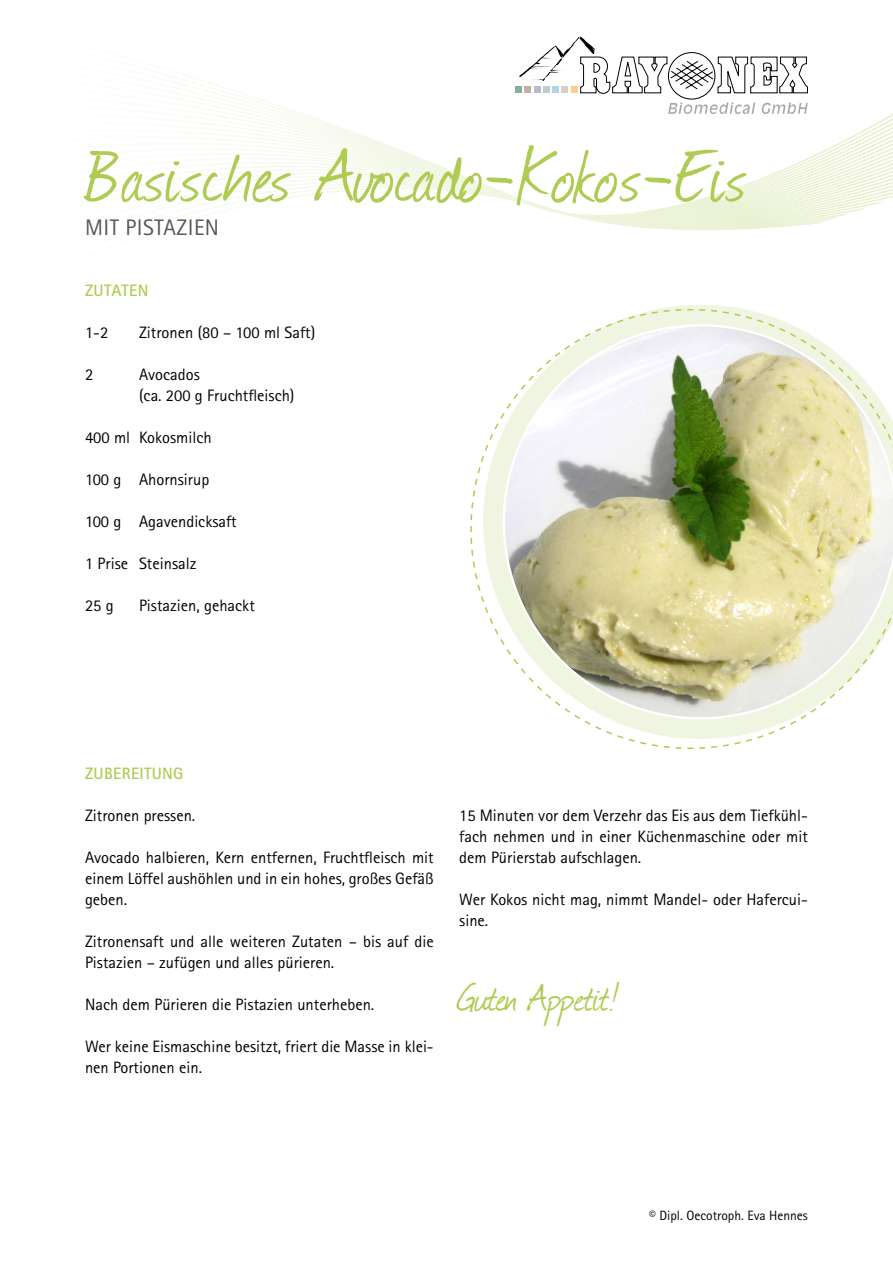
<style>
.page{position:relative;width:893px;height:1263px;background:#fff}
.page>*{position:absolute;margin:0;border:0;box-sizing:border-box;transform-origin:0 0}
.t1{font:90px "Journal";letter-spacing:.015em;color:#aecc53}
.t2{font:45px "Journal";letter-spacing:-.035em;color:#aecc53}
.t3{font:22.5px "Rotis Sans Serif";letter-spacing:.02em;color:#575756}
.t4{font:16.5px/21px "Rotis Sans Serif";color:#000}
.t5{font:700 16.5px "Rotis Sans Serif";letter-spacing:.02em;color:#aecc53}
.t6{font:13.5px "Rotis Sans Serif";color:#000}
</style>
<div class="page">
<svg style="left:171px;top:36px;width:722px;height:272px"></svg>
<div style="left:515px;top:86px;width:7px;height:7px;background:#86aea2"></div>
<svg style="left:519px;top:37px;width:289px;height:58px"></svg>
<div style="left:668px;top:52px;width:47px;height:47px;border:1px solid #000;border-radius:50%"></div>
<svg style="left:668px;top:102px;width:87px;height:12px"></svg>
<svg style="left:762px;top:102px;width:46px;height:12px"></svg>
<svg style="left:470px;top:308px;width:423px;height:441px"></svg>
<h1 class="t1" style="left:85px;top:114px;width:663px">Basisches Avocado-Kokos-Eis</h1>
<h3 class="t3" style="left:85px;top:214px;width:136px">MIT PISTAZIEN</h3>
<p class="t5" style="left:85px;top:280px;width:65px">ZUTATEN</p>
<p class="t4" style="left:85px;top:322px;width:25px">1-2</p>
<p class="t4" style="left:139px;top:322px;width:178px">Zitronen (80 – 100 ml Saft)</p>
<p class="t4" style="left:85px;top:364px;width:10px">2</p>
<p class="t4" style="left:139px;top:364px;width:157px">Avocados<br>(ca. 200 g Fruchtfleisch)</p>
<p class="t4" style="left:85px;top:427px;width:128px">400 ml Kokosmilch</p>
<p class="t4" style="left:85px;top:469px;width:126px">100 g Ahornsirup</p>
<p class="t4" style="left:85px;top:511px;width:153px">100 g Agavendicksaft</p>
<p class="t4" style="left:85px;top:553px;width:113px">1 Prise Steinsalz</p>
<p class="t4" style="left:85px;top:595px;width:30px">25 g</p>
<p class="t4" style="left:139px;top:595px;width:117px">Pistazien, gehackt</p>
<p class="t5" style="left:85px;top:763px;width:100px">ZUBEREITUNG</p>
<p class="t4" style="left:85px;top:805px;width:112px">Zitronen pressen.</p>
<p class="t4" style="left:85px;top:847px;width:350px;text-align:justify">Avocado halbieren, Kern entfernen, Fruchtfleisch mit einem Löffel aushöhlen und in ein hohes, großes Gefäß geben.</p>
<p class="t4" style="left:85px;top:931px;width:350px">Zitronensaft und alle weiteren Zutaten – bis auf die<br>Pistazien – zufügen und alles pürieren.</p>
<p class="t4" style="left:85px;top:994px;width:291px">Nach dem Pürieren die Pistazien unterheben.</p>
<p class="t4" style="left:85px;top:1036px;width:350px">Wer keine Eismaschine besitzt, friert die Masse in klei&shy;nen Portionen ein.</p>
<p class="t4" style="left:459px;top:805px;width:350px;text-align:justify">15 Minuten vor dem Verzehr das Eis aus dem Tiefkühl&shy;fach nehmen und in einer Küchenmaschine oder mit dem Pürierstab aufschlagen.</p>
<p class="t4" style="left:459px;top:889px;width:350px">Wer Kokos nicht mag, nimmt Mandel- oder Hafercui&shy;sine.</p>
<h2 class="t2" style="left:459px;top:967px;width:161px">Guten Appetit!</h2>
<p class="t6" style="left:649px;top:1207px;width:160px">© Dipl. Oecotroph. Eva Hennes</p>
</div>
